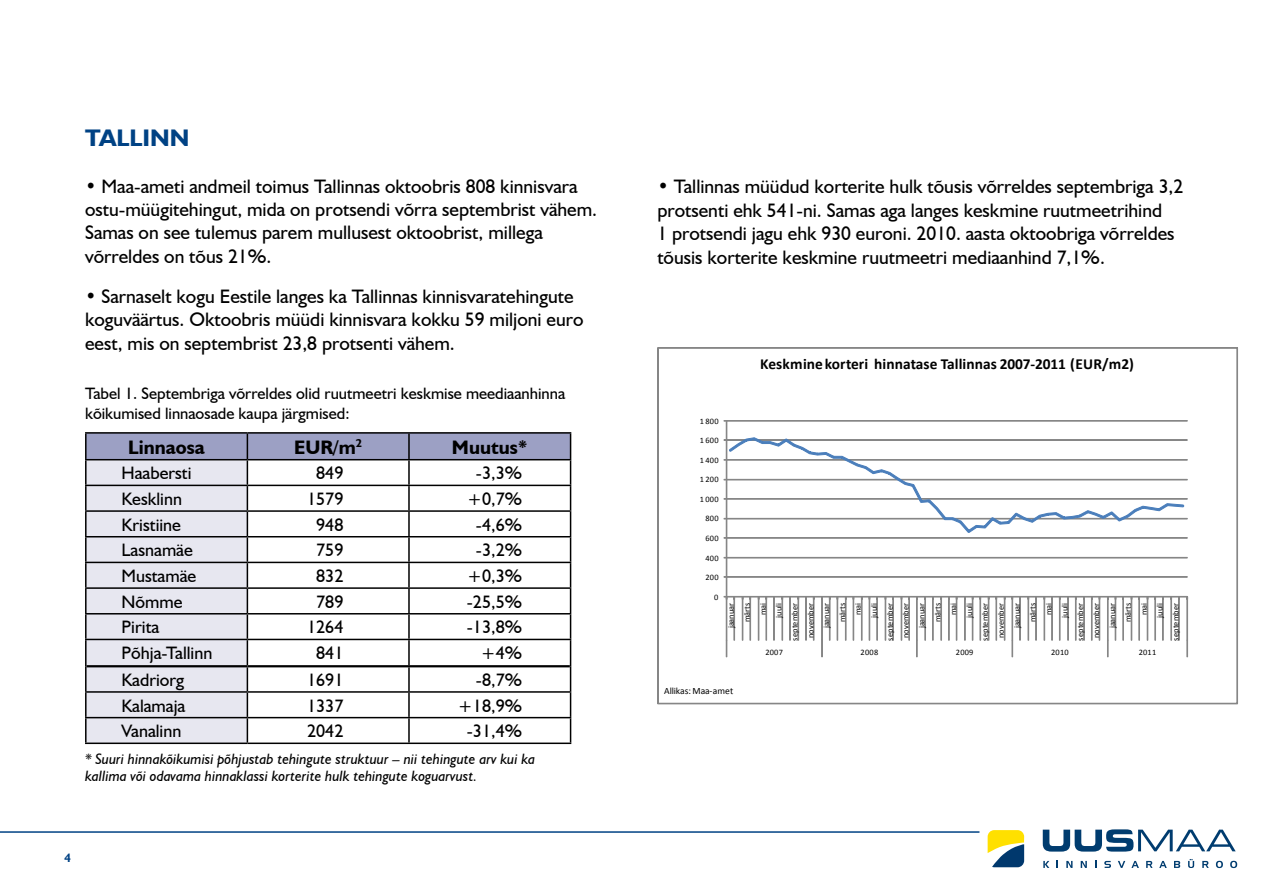
<style>
.page{position:relative;width:1263px;height:893px;background:#fff}
.page>*{position:absolute;margin:0;border:0;box-sizing:border-box;transform-origin:0 0}
.t1{font:700 24px "Humanist 521 BT";color:#004284}
.t2{font:19.5px/23.4px "Humanist 521 BT";color:#000}
.t3{font:700 19.5px "Humanist 521 BT";color:#000}
.t4{font:18px "Humanist 521 BT";color:#000}
.t5{font:16.5px/19.8px "Humanist 521 BT";color:#000}
.t6{font:700 15.3px "Calibri";letter-spacing:.005em;color:#000}
.t7{font:italic 15px/16.5px "Humanist 521 BT";color:#000}
.t8{font:700 12px "Humanist 521 BT";color:#004284}
.t9{font:9.6px "Calibri";letter-spacing:-.01em;color:#000}
.t10{font:8.4px/15.9px "Calibri";letter-spacing:.01em;color:#000;text-align:right}
.t11{font:8.25px "Calibri";letter-spacing:.03em;color:#000}
.s1{font-weight:700}
</style>
<div class="page">
<svg style="left:1043px;top:861px;width:6px;height:7px"></svg>
<svg style="left:1066px;top:861px;width:6px;height:7px"></svg>
<svg style="left:1081px;top:861px;width:6px;height:7px"></svg>
<svg style="left:1104px;top:861px;width:7px;height:7px"></svg>
<svg style="left:1118px;top:861px;width:7px;height:7px"></svg>
<svg style="left:1131px;top:861px;width:8px;height:7px"></svg>
<svg style="left:1146px;top:861px;width:6px;height:7px"></svg>
<svg style="left:1159px;top:861px;width:8px;height:7px"></svg>
<svg style="left:1174px;top:861px;width:6px;height:7px"></svg>
<svg style="left:1188px;top:859px;width:6px;height:9px"></svg>
<svg style="left:1202px;top:861px;width:7px;height:7px"></svg>
<svg style="left:1216px;top:861px;width:7px;height:7px"></svg>
<svg style="left:1230px;top:861px;width:7px;height:7px"></svg>
<svg style="left:1043px;top:829px;width:193px;height:23px"></svg>
<svg style="left:988px;top:830px;width:36px;height:37px"></svg>
<hr style="left:0;top:831px;width:979px;height:2px;background:#004284">
<hr style="left:85px;top:432px;width:162px;height:2px;background:#000">
<hr style="left:85px;top:434px;width:2px;height:25px;background:#000">
<hr style="left:247px;top:432px;width:162px;height:2px;background:#000">
<hr style="left:409px;top:432px;width:162px;height:2px;background:#000">
<hr style="left:85px;top:459px;width:162px;height:1px;background:#000">
<hr style="left:85px;top:460px;width:2px;height:25px;background:#000">
<hr style="left:85px;top:485px;width:162px;height:1px;background:#000">
<hr style="left:85px;top:486px;width:2px;height:24px;background:#000">
<hr style="left:85px;top:510px;width:162px;height:2px;background:#000">
<hr style="left:85px;top:512px;width:2px;height:24px;background:#000">
<hr style="left:85px;top:536px;width:162px;height:1px;background:#000">
<hr style="left:85px;top:537px;width:2px;height:25px;background:#000">
<hr style="left:85px;top:562px;width:162px;height:1px;background:#000">
<hr style="left:85px;top:563px;width:2px;height:24px;background:#000">
<hr style="left:85px;top:587px;width:162px;height:2px;background:#000">
<hr style="left:85px;top:589px;width:2px;height:24px;background:#000">
<hr style="left:85px;top:613px;width:162px;height:1px;background:#000">
<hr style="left:85px;top:614px;width:2px;height:25px;background:#000">
<hr style="left:85px;top:639px;width:162px;height:1px;background:#000">
<hr style="left:85px;top:640px;width:2px;height:26px;background:#000">
<hr style="left:85px;top:666px;width:2px;height:25px;background:#000">
<hr style="left:85px;top:693px;width:2px;height:24px;background:#000">
<hr style="left:85px;top:717px;width:162px;height:1px;background:#000">
<hr style="left:85px;top:718px;width:2px;height:24px;background:#000">
<svg style="left:86px;top:433px;width:485px;height:309px"></svg>
<hr style="left:85px;top:742px;width:162px;height:2px;background:#000">
<hr style="left:247px;top:742px;width:162px;height:2px;background:#000">
<hr style="left:409px;top:742px;width:162px;height:2px;background:#000">
<hr style="left:85px;top:691px;width:162px;height:2px;background:#000">
<hr style="left:247px;top:691px;width:162px;height:2px;background:#000">
<hr style="left:409px;top:691px;width:162px;height:2px;background:#000">
<hr style="left:87px;top:665px;width:160px;height:2px;background:#000">
<hr style="left:247px;top:665px;width:162px;height:2px;background:#000">
<hr style="left:409px;top:665px;width:161px;height:2px;background:#000">
<svg style="left:658px;top:348px;width:579px;height:356px"></svg>
<p class="t1" style="left:85px;top:123px;width:106px">TALLINN</p>
<p class="t2" style="left:85px;top:174px;width:514px"><span class="s1">•</span> Maa-ameti andmeil toimus Tallinnas oktoobris 808 kinnisvara ostu-müügitehingut, mida on protsendi võrra septembrist vähem.<br>Samas on see tulemus parem mullusest oktoobrist, millega võrreldes on tõus 21%.</p>
<p class="t2" style="left:85px;top:284px;width:500px"><span class="s1">•</span> Sarnaselt kogu Eestile langes ka Tallinnas kinnisvaratehingute koguväärtus. Oktoobris müüdi kinnisvara kokku 59 miljoni euro eest, mis on septembrist 23,8 protsenti vähem.</p>
<p class="t5" style="left:85px;top:383px;width:482px">Tabel 1. Septembriga võrreldes olid ruutmeetri keskmise meediaanhinna kõikumised linnaosade kaupa järgmised:</p>
<p class="t3" style="left:128px;top:435px;width:78px">Linnaosa</p>
<p class="t3" style="left:294px;top:435px;width:69px">EUR/m<sup>2</sup></p>
<p class="t3" style="left:452px;top:435px;width:77px">Muutus*</p>
<p class="t4" style="left:122px;top:462px;width:72px">Haabersti</p>
<p class="t4" style="left:316px;top:462px;width:29px">849</p>
<p class="t4" style="left:476px;top:462px;width:48px">-3,3%</p>
<p class="t4" style="left:122px;top:488px;width:62px">Kesklinn</p>
<p class="t4" style="left:307px;top:488px;width:38px">1579</p>
<p class="t4" style="left:467px;top:488px;width:56px">+0,7%</p>
<p class="t4" style="left:122px;top:513px;width:61px">Kristiine</p>
<p class="t4" style="left:316px;top:513px;width:29px">948</p>
<p class="t4" style="left:476px;top:513px;width:48px">-4,6%</p>
<p class="t4" style="left:122px;top:539px;width:73px">Lasnamäe</p>
<p class="t4" style="left:316px;top:539px;width:29px">759</p>
<p class="t4" style="left:476px;top:539px;width:48px">-3,2%</p>
<p class="t4" style="left:122px;top:565px;width:76px">Mustamäe</p>
<p class="t4" style="left:316px;top:565px;width:29px">832</p>
<p class="t4" style="left:467px;top:565px;width:56px">+0,3%</p>
<p class="t4" style="left:122px;top:590px;width:63px">Nõmme</p>
<p class="t4" style="left:316px;top:590px;width:29px">789</p>
<p class="t4" style="left:467px;top:590px;width:57px">-25,5%</p>
<p class="t4" style="left:122px;top:616px;width:39px">Pirita</p>
<p class="t4" style="left:307px;top:616px;width:38px">1264</p>
<p class="t4" style="left:467px;top:616px;width:57px">-13,8%</p>
<p class="t4" style="left:122px;top:642px;width:92px">Põhja-Tallinn</p>
<p class="t4" style="left:316px;top:642px;width:29px">841</p>
<p class="t4" style="left:481px;top:642px;width:43px">+4%</p>
<p class="t4" style="left:122px;top:669px;width:64px">Kadriorg</p>
<p class="t4" style="left:307px;top:669px;width:38px">1691</p>
<p class="t4" style="left:476px;top:669px;width:48px">-8,7%</p>
<p class="t4" style="left:122px;top:694px;width:65px">Kalamaja</p>
<p class="t4" style="left:307px;top:694px;width:38px">1337</p>
<p class="t4" style="left:458px;top:694px;width:66px">+18,9%</p>
<p class="t4" style="left:122px;top:720px;width:61px">Vanalinn</p>
<p class="t4" style="left:307px;top:720px;width:38px">2042</p>
<p class="t4" style="left:467px;top:720px;width:57px">-31,4%</p>
<p class="t7" style="left:85px;top:750px;width:452px">* Suuri hinnakõikumisi põhjustab tehingute struktuur – nii tehingute arv kui ka kallima või odavama hinnaklassi korterite hulk tehingute koguarvust.</p>
<p class="t8" style="left:65px;top:851px;width:8px">4</p>
<p class="t2" style="left:657px;top:175px;width:527px"><span class="s1">•</span> Tallinnas müüdud korterite hulk tõusis võrreldes septembriga 3,2 protsenti ehk 541-ni. Samas aga langes keskmine ruutmeetrihind<br>1 protsendi jagu ehk 930 euroni. 2010. aasta oktoobriga võrreldes tõusis korterite keskmine ruutmeetri mediaanhind 7,1%.</p>
<p class="t6" style="left:760px;top:354px;width:375px">Keskmine korteri hinnatase Tallinnas 2007-2011 (EUR/m2)</p>
<p class="t11" style="left:700px;top:416px;width:20px">1 800</p>
<p class="t11" style="left:700px;top:435px;width:20px">1 600</p>
<p class="t11" style="left:700px;top:455px;width:20px">1 400</p>
<p class="t11" style="left:700px;top:474px;width:20px">1 200</p>
<p class="t11" style="left:700px;top:494px;width:20px">1 000</p>
<p class="t11" style="left:705px;top:514px;width:15px">800</p>
<p class="t11" style="left:705px;top:533px;width:15px">600</p>
<p class="t11" style="left:705px;top:553px;width:15px">400</p>
<p class="t11" style="left:705px;top:572px;width:15px">200</p>
<p class="t11" style="left:714px;top:592px;width:6px">0</p>
<p class="t10" style="left:723px;top:640px;width:39px;rotate:-90deg">jaanuar märts<br>mai<br>juuli september november jaanuar märts<br>mai<br>juuli september november jaanuar märts<br>mai<br>juuli september november jaanuar märts<br>mai<br>juuli september november jaanuar märts<br>mai<br>juuli september</p>
<p class="t11" style="left:765px;top:647px;width:19px">2007</p>
<p class="t11" style="left:861px;top:647px;width:19px">2008</p>
<p class="t11" style="left:956px;top:647px;width:19px">2009</p>
<p class="t11" style="left:1051px;top:647px;width:19px">2010</p>
<p class="t11" style="left:1139px;top:647px;width:19px">2011</p>
<p class="t9" style="left:664px;top:685px;width:71px">Allikas: Maa-amet</p>
</div>
